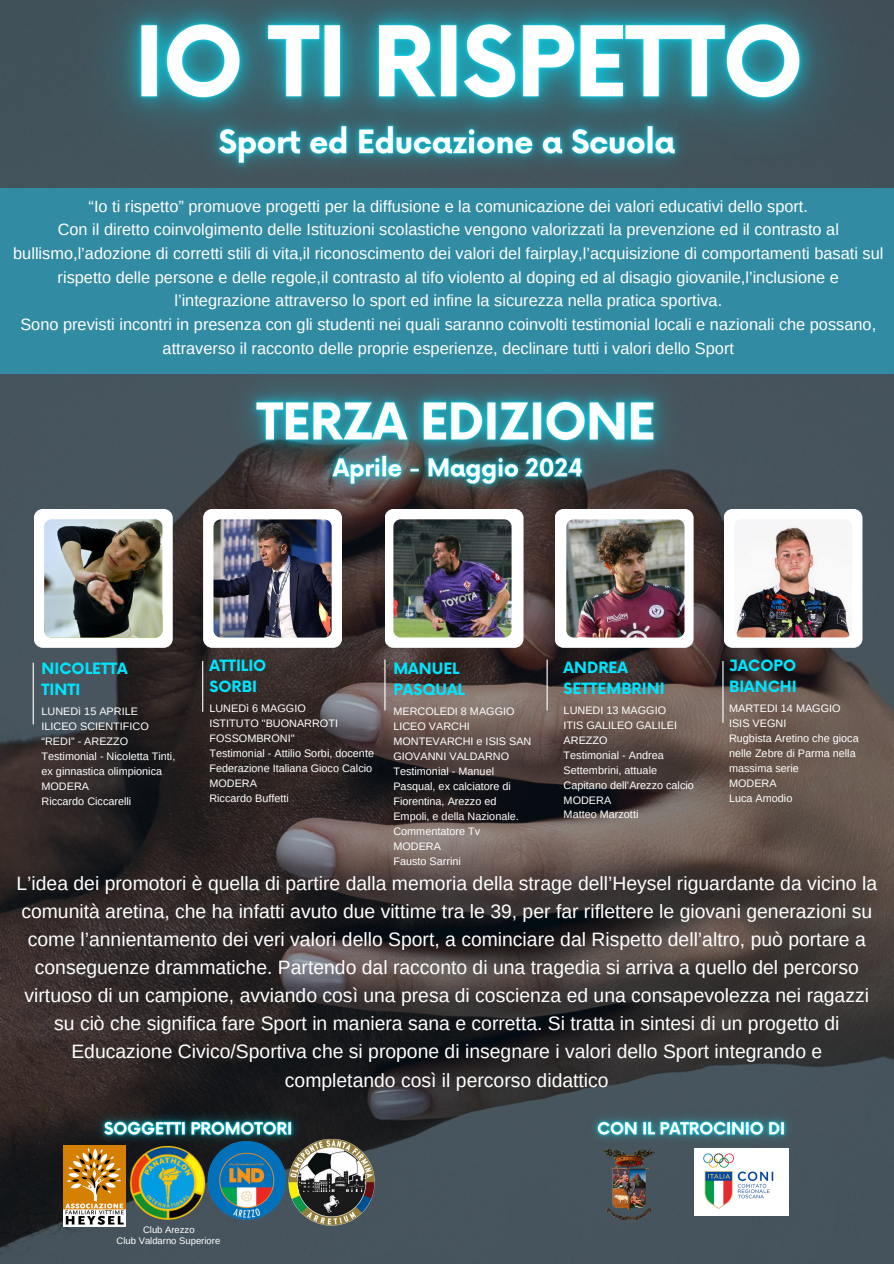
<style>
.page{position:relative;width:894px;height:1264px;background:#fff}
.page>*{position:absolute;margin:0;border:0;box-sizing:border-box;transform-origin:0 0}
.t1{font:19.35px/28.2px "Arimo";color:#fff;text-align:center}
.t2{font:16.35px/23.7px "Arimo";color:#fff;text-align:center}
.t3{font:700 15.15px/21.1px "Now";color:#00e5ff}
.t4{font:10.8px/15px "Arimo";color:#fff}
.t5{font:9.45px "Arimo";color:#fff}
</style>
<div class="page">
<img style="left:0;top:0;width:893px;height:1263px">
<div style="left:0;top:188px;width:893px;height:186px;background:#318ba2"></div>
<img style="left:64px;top:1145px;width:62px;height:81px">
<img style="left:127px;top:1162px;width:60px;height:62px">
<img style="left:694px;top:1162px;width:94px;height:53px">
<img style="left:592px;top:1162px;width:72px;height:58px">
<img style="left:187px;top:1162px;width:101px;height:63px">
<hr style="left:202px;top:661px;width:1px;height:51px;background:#fff">
<hr style="left:546px;top:659px;width:1px;height:51px;background:#fff">
<hr style="left:384px;top:659px;width:1px;height:51px;background:#fff">
<hr style="left:33px;top:662px;width:1px;height:62px;background:#fff">
<div style="left:34px;top:509px;width:139px;height:139px;background:#fff;border-radius:9px"></div>
<div style="left:203px;top:509px;width:139px;height:139px;background:#fff;border-radius:9px"></div>
<div style="left:384px;top:509px;width:139px;height:139px;background:#fff;border-radius:9px"></div>
<div style="left:554px;top:509px;width:139px;height:139px;background:#fff;border-radius:9px"></div>
<img style="left:566px;top:519px;width:118px;height:118px;border-radius:7px">
<img style="left:213px;top:519px;width:118px;height:118px;border-radius:7px">
<img style="left:44px;top:519px;width:118px;height:118px;border-radius:7px">
<hr style="left:722px;top:661px;width:1px;height:61px;background:#fff">
<div style="left:723px;top:509px;width:139px;height:139px;background:#fff;border-radius:9px"></div>
<img style="left:733px;top:519px;width:118px;height:118px;border-radius:7px">
<img style="left:288px;top:1136px;width:87px;height:89px">
<img style="left:393px;top:519px;width:118px;height:118px;border-radius:7px">
<img style="left:6px;top:0;width:887px;height:188px">
<img style="left:82px;top:1098px;width:233px;height:64px">
<img style="left:177px;top:374px;width:544px;height:147px">
<img style="left:287px;top:422px;width:327px;height:94px">
<img style="left:159px;top:84px;width:560px;height:104px">
<img style="left:574px;top:1098px;width:232px;height:64px">
<p class="t2" style="left:88px;top:194px;width:720px">“Io ti rispetto” promuove progetti per la diffusione e la comunicazione dei valori educativi dello sport.</p>
<p class="t2" style="left:13px;top:218px;width:871px">Con il diretto coinvolgimento delle Istituzioni scolastiche vengono valorizzati la prevenzione ed il contrasto al bullismo,l’adozione di corretti stili di vita,il riconoscimento dei valori del fairplay,l’acquisizione di comportamenti basati sul rispetto delle persone e delle regole,il contrasto al tifo violento al doping ed al disagio giovanile,l’inclusione e l’integrazione attraverso lo sport ed infine la sicurezza nella pratica sportiva.</p>
<p class="t2" style="left:20px;top:312px;width:857px">Sono previsti incontri in presenza con gli studenti nei quali saranno coinvolti testimonial locali e nazionali che possano, attraverso il racconto delle proprie esperienze, declinare tutti i valori dello Sport</p>
<p class="t3" style="left:41px;top:659px;width:88px">NICOLETTA<br>TINTI</p>
<h6 class="t4" style="left:41px;top:704px;width:98px">LUNEDì 15 APRILE</h6>
<p class="t4" style="left:41px;top:719px;width:109px">ILICEO SCIENTIFICO</p>
<p class="t4" style="left:41px;top:734px;width:88px">“REDI” - AREZZO</p>
<p class="t4" style="left:41px;top:748px;width:135px">Testimonial - Nicoletta Tinti, ex ginnastica olimpionica</p>
<p class="t4" style="left:41px;top:778px;width:49px">MODERA</p>
<p class="t4" style="left:41px;top:793px;width:91px">Riccardo Ciccarelli</p>
<h6 class="t3" style="left:209px;top:655px;width:58px">ATTILIO<br>SORBI</h6>
<p class="t4" style="left:209px;top:700px;width:98px">LUNEDì 6 MAGGIO</p>
<p class="t4" style="left:209px;top:715px;width:130px">ISTITUTO "BUONARROTI<br>FOSSOMBRONI"</p>
<p class="t4" style="left:209px;top:745px;width:166px">Testimonial - Attilio Sorbi, docente<br>Federazione Italiana Gioco Calcio</p>
<p class="t4" style="left:209px;top:775px;width:49px">MODERA</p>
<p class="t4" style="left:209px;top:790px;width:81px">Riccardo Buffetti</p>
<h6 class="t3" style="left:393px;top:659px;width:73px">MANUEL<br>PASQUAL</h6>
<p class="t4" style="left:393px;top:704px;width:123px">MERCOLEDI 8 MAGGIO</p>
<p class="t4" style="left:393px;top:719px;width:139px">LICEO VARCHI<br>MONTEVARCHI e ISIS SAN<br>GIOVANNI VALDARNO</p>
<p class="t4" style="left:393px;top:763px;width:127px">Testimonial - Manuel<br>Pasqual, ex calciatore di<br>Fiorentina, Arezzo ed<br>Empoli, e della Nazionale.<br>Commentatore Tv</p>
<p class="t4" style="left:393px;top:838px;width:49px">MODERA</p>
<p class="t4" style="left:393px;top:853px;width:69px">Fausto Sarrini</p>
<h6 class="t3" style="left:563px;top:657px;width:102px">ANDREA<br>SETTEMBRINI</h6>
<p class="t4" style="left:563px;top:702px;width:104px">LUNEDI 13 MAGGIO</p>
<p class="t4" style="left:563px;top:717px;width:115px">ITIS GALILEO GALILEI</p>
<p class="t4" style="left:563px;top:732px;width:45px">AREZZO</p>
<p class="t4" style="left:563px;top:747px;width:132px">Testimonial - Andrea<br>Settembrini, attuale<br>Capitano dell’Arezzo calcio</p>
<p class="t4" style="left:563px;top:792px;width:49px">MODERA</p>
<p class="t4" style="left:563px;top:807px;width:76px">Matteo Marzotti</p>
<p class="t3" style="left:728px;top:655px;width:69px">JACOPO<br>BIANCHI</p>
<p class="t4" style="left:728px;top:700px;width:113px">MARTEDI 14 MAGGIO</p>
<p class="t4" style="left:728px;top:715px;width:59px">ISIS VEGNI</p>
<p class="t4" style="left:728px;top:730px;width:131px">Rugbista Aretino che gioca nelle Zebre di Parma nella massima serie</p>
<p class="t4" style="left:728px;top:775px;width:49px">MODERA</p>
<p class="t4" style="left:728px;top:790px;width:65px">Luca Amodio</p>
<p class="t1" style="left:17px;top:868px;width:861px">L’idea dei promotori è quella di partire dalla memoria della strage dell’Heysel riguardante da vicino la comunità aretina, che ha infatti avuto due vittime tra le 39, per far riflettere le giovani generazioni su come l’annientamento dei veri valori dello Sport, a cominciare dal Rispetto dell’altro, può portare a conseguenze drammatiche. Partendo dal racconto di una tragedia si arriva a quello del percorso virtuoso di un campione, avviando così una presa di coscienza ed una consapevolezza nei ragazzi su ciò che significa fare Sport in maniera sana e corretta. Si tratta in sintesi di un progetto di Educazione Civico/Sportiva che si propone di insegnare i valori dello Sport integrando e completando così il percorso didattico</p>
<h5 class="t5" style="left:143px;top:1224px;width:53px">Club Arezzo</h5>
<p class="t5" style="left:117px;top:1235px;width:105px">Club Valdarno Superiore</p>
</div>
